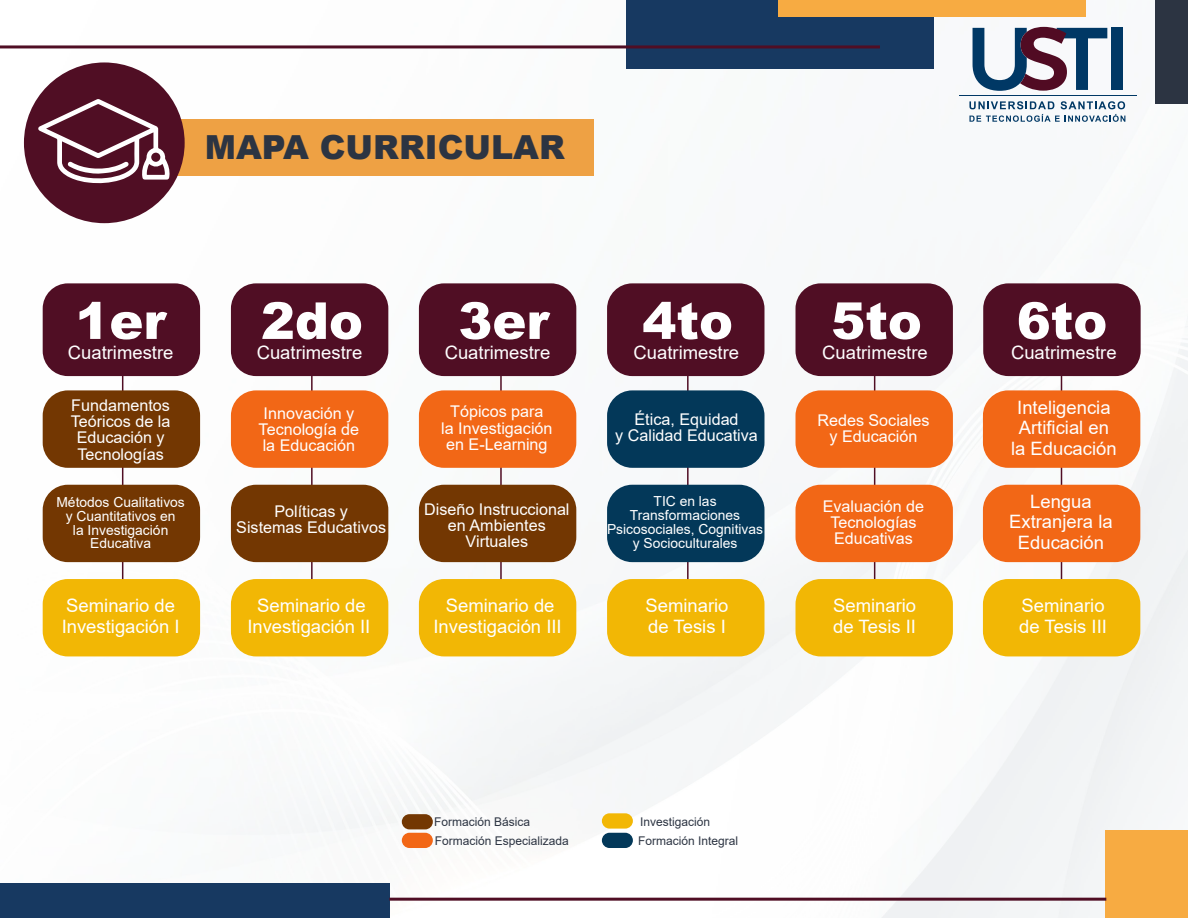
<style>
.page{position:relative;width:1188px;height:918px;background:#fff}
.page>*{position:absolute;margin:0;border:0;box-sizing:border-box;transform-origin:0 0}
.t1{font:900 51px "Arial";color:#fff}
.t2{font:900 33.15px "Arial";color:#2c3442}
.t3{font:18.45px/20.7px "Arial";color:#fff}
.t4{font:16.2px/16.2px "Arial";color:#fff;text-align:center}
.t5{font:13.8px/13.8px "Arial";color:#fff;text-align:center}
.t6{font:12px/19.5px "Arial";color:#2c3442}
</style>
<div class="page">
<img style="left:0;top:0;width:1188px;height:918px">
<div style="left:1156px;top:0;width:32px;height:103px;background:#2c3442"></div>
<div style="left:402px;top:833px;width:31px;height:15px;background:#f26716;border-radius:8px"></div>
<div style="left:402px;top:814px;width:31px;height:15px;background:#733702;border-radius:8px"></div>
<div style="left:602px;top:833px;width:31px;height:15px;background:#033859;border-radius:8px"></div>
<div style="left:602px;top:813px;width:31px;height:16px;background:#f2b705;border-radius:8px"></div>
<div style="left:1105px;top:830px;width:83px;height:88px;background:#f7ab42"></div>
<div style="left:0;top:883px;width:389px;height:35px;background:#173961"></div>
<div style="left:626px;top:0;width:308px;height:69px;background:#173961"></div>
<div style="left:778px;top:0;width:307px;height:17px;background:#f7ab42"></div>
<hr style="left:0;top:45px;width:880px;height:3px;background:#500e24">
<hr style="left:122px;top:360px;width:1px;height:233px;background:#500e24">
<hr style="left:311px;top:360px;width:2px;height:271px;background:#500e24">
<hr style="left:500px;top:360px;width:2px;height:271px;background:#500e24">
<hr style="left:687px;top:360px;width:2px;height:239px;background:#500e24">
<hr style="left:874px;top:360px;width:1px;height:271px;background:#500e24">
<hr style="left:1061px;top:360px;width:1px;height:271px;background:#500e24">
<hr style="left:389px;top:898px;width:717px;height:3px;background:#500e24">
<div style="left:150px;top:120px;width:444px;height:56px;background:#eea144"></div>
<div style="left:24px;top:62px;width:161px;height:161px;background:#500e24;border-radius:50%"></div>
<div style="left:43px;top:283px;width:157px;height:93px;background:#500e24;border-radius:25px"></div>
<div style="left:43px;top:390px;width:157px;height:78px;background:#733702;border-radius:25px"></div>
<div style="left:231px;top:283px;width:157px;height:93px;background:#500e24;border-radius:25px"></div>
<div style="left:419px;top:283px;width:157px;height:93px;background:#500e24;border-radius:25px"></div>
<div style="left:607px;top:283px;width:157px;height:93px;background:#500e24;border-radius:25px"></div>
<div style="left:796px;top:283px;width:157px;height:93px;background:#500e24;border-radius:25px"></div>
<div style="left:983px;top:283px;width:158px;height:93px;background:#500e24;border-radius:25px"></div>
<div style="left:43px;top:485px;width:157px;height:77px;background:#733702;border-radius:25px"></div>
<div style="left:43px;top:579px;width:157px;height:77px;background:#f2b705;border-radius:25px"></div>
<div style="left:231px;top:390px;width:157px;height:78px;background:#f26716;border-radius:25px"></div>
<div style="left:231px;top:485px;width:157px;height:77px;background:#733702;border-radius:25px"></div>
<div style="left:231px;top:579px;width:157px;height:77px;background:#f2b705;border-radius:25px"></div>
<div style="left:419px;top:390px;width:157px;height:78px;background:#f26716;border-radius:25px"></div>
<div style="left:419px;top:485px;width:157px;height:77px;background:#733702;border-radius:25px"></div>
<div style="left:419px;top:579px;width:157px;height:77px;background:#f2b705;border-radius:25px"></div>
<div style="left:607px;top:390px;width:157px;height:78px;background:#033859;border-radius:25px"></div>
<div style="left:607px;top:485px;width:157px;height:77px;background:#033859;border-radius:25px"></div>
<div style="left:607px;top:579px;width:157px;height:77px;background:#f2b705;border-radius:25px"></div>
<div style="left:796px;top:390px;width:157px;height:78px;background:#f26716;border-radius:25px"></div>
<div style="left:796px;top:485px;width:157px;height:77px;background:#f26716;border-radius:25px"></div>
<div style="left:796px;top:579px;width:157px;height:77px;background:#f2b705;border-radius:25px"></div>
<div style="left:983px;top:390px;width:157px;height:78px;background:#f26716;border-radius:25px"></div>
<div style="left:983px;top:485px;width:157px;height:77px;background:#f26716;border-radius:25px"></div>
<div style="left:983px;top:579px;width:157px;height:77px;background:#f2b705;border-radius:25px"></div>
<svg style="left:969px;top:101px;width:156px;height:21px"></svg>
<hr style="left:959px;top:95px;width:177px;height:1px;background:#003865">
<div style="left:1111px;top:28px;width:11px;height:62px;background:#003865"></div>
<svg style="left:973px;top:27px;width:134px;height:64px"></svg>
<svg style="left:38px;top:99px;width:132px;height:85px"></svg>
<h2 class="t2" style="left:205px;top:123px;width:361px">MAPA CURRICULAR</h2>
<h1 class="t1" style="left:75px;top:284px;width:92px">1er</h1>
<h1 class="t1" style="left:261px;top:284px;width:103px">2do</h1>
<h1 class="t1" style="left:458px;top:284px;width:92px">3er</h1>
<h1 class="t1" style="left:642px;top:284px;width:92px">4to</h1>
<h1 class="t1" style="left:831px;top:284px;width:92px">5to</h1>
<h1 class="t1" style="left:1017px;top:284px;width:92px">6to</h1>
<p class="t3" style="left:68px;top:342px;width:107px">Cuatrimestre</p>
<p class="t3" style="left:257px;top:342px;width:107px">Cuatrimestre</p>
<p class="t3" style="left:445px;top:342px;width:107px">Cuatrimestre</p>
<p class="t3" style="left:634px;top:342px;width:107px">Cuatrimestre</p>
<p class="t3" style="left:822px;top:342px;width:107px">Cuatrimestre</p>
<p class="t3" style="left:1011px;top:342px;width:107px">Cuatrimestre</p>
<p class="t4" style="left:71px;top:397px;width:101px">Fundamentos<br>Teóricos de la<br>Educación y<br>Tecnologías</p>
<p class="t5" style="left:56px;top:495px;width:130px">Métodos Cualitativos y Cuantitativos en<br>la Investigación<br>Educativa</p>
<p class="t3" style="left:62px;top:595px;width:119px">Seminario de<br>Investigación I</p>
<p class="t4" style="left:259px;top:405px;width:102px">Innovación y<br>Tecnología de la Educación</p>
<p class="t4" style="left:236px;top:503px;width:151px">Políticas y<br>Sistemas Educativos</p>
<p class="t4" style="left:441px;top:404px;width:113px">Tópicos para<br>la Investigación en E-Learning</p>
<p class="t4" style="left:424px;top:501px;width:147px">Diseño Instruccional en Ambientes<br>Virtuales</p>
<p class="t3" style="left:247px;top:595px;width:125px;text-align:center">Seminario de<br>Investigación II</p>
<p class="t3" style="left:434px;top:595px;width:130px;text-align:center">Seminario de<br>Investigación III</p>
<p class="t4" style="left:615px;top:411px;width:144px">Ética, Equidad<br>y Calidad Educativa</p>
<p class="t5" style="left:607px;top:494px;width:158px">TIC en las<br>Transformaciones<br>Psicosociales, Cognitivas y Socioculturales</p>
<p class="t3" style="left:645px;top:595px;width:85px">Seminario de Tesis I</p>
<p class="t4" style="left:817px;top:412px;width:114px">Redes Sociales y Educación</p>
<p class="t4" style="left:823px;top:498px;width:103px">Evaluación de<br>Tecnologías<br>Educativas</p>
<p class="t3" style="left:833px;top:595px;width:85px">Seminario de Tesis II</p>
<p class="t6" style="left:434px;top:812px;width:136px">Formación Básica<br>Formación Especializada</p>
<p class="t6" style="left:638px;top:812px;width:101px">Investigación<br>Formación Integral</p>
<p class="t3" style="left:1011px;top:397px;width:107px;text-align:center">Inteligencia<br>Artificial en la Educación</p>
<p class="t3" style="left:1009px;top:491px;width:105px;text-align:center">Lengua<br>Extranjera la<br>Educación</p>
<p class="t3" style="left:1019px;top:595px;width:89px">Seminario de Tesis III</p>
</div>
